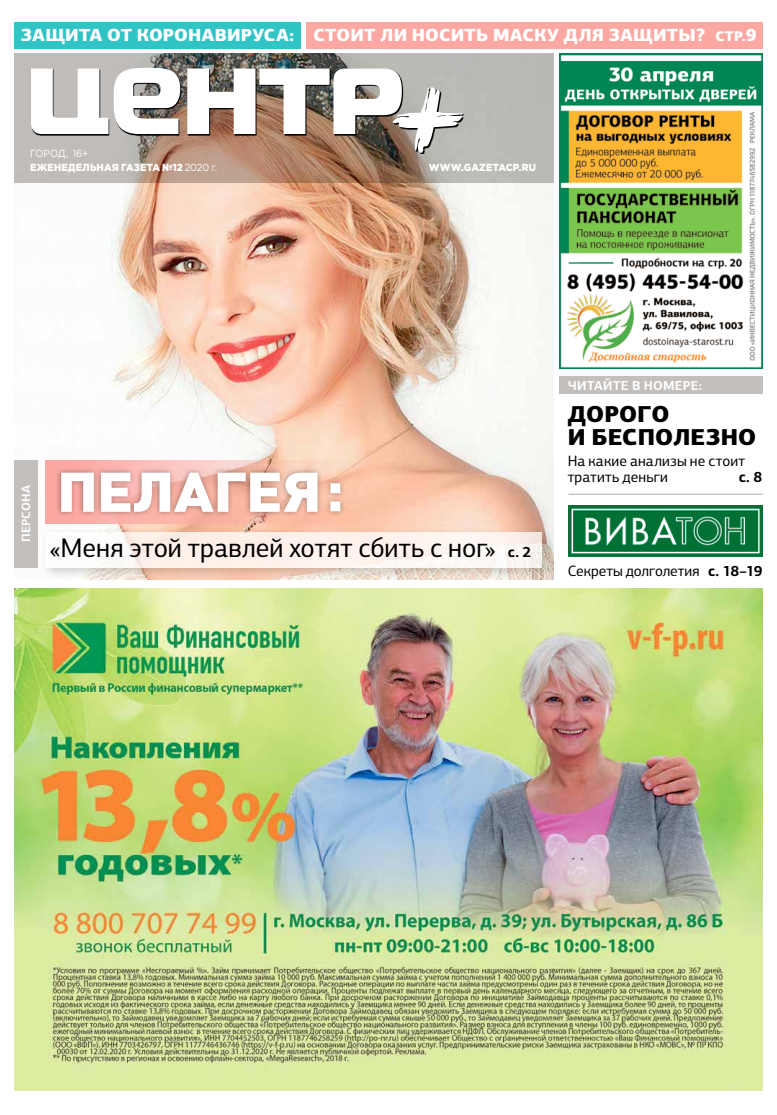
<style>
.page{position:relative;width:777px;height:1115px;background:#fff}
.page>*{position:absolute;margin:0;border:0;box-sizing:border-box;transform-origin:0 0}
.t1{font:700 67px "DIN Pro";color:#fff}
.t2{font:900 55px "DIN Pro";letter-spacing:-.01em;color:#fff;scale:1.11 1}
.t3{font:27px "PF Centro Sans Pro";letter-spacing:.005em;color:#000}
.t4{font:900 23px/23px "PF Centro Sans Pro";color:#000}
.t5{font:900 17.5px "PF Centro Sans Pro";letter-spacing:.01em;color:#fff}
.t6{font:15px/16px "PF Centro Sans Pro";letter-spacing:.005em;color:#000}
.t7{font:700 15px "PF Centro Sans Pro";color:#000}
.t8{font:700 13px "PF Centro Sans Pro";letter-spacing:.015em;color:#fff}
.t9{font:700 12px "PF Centro Sans Pro";letter-spacing:.01em;color:#fff}
.t10{font:900 10.3px/14.6px "Gotham Pro";letter-spacing:.02em;color:#fff;scale:.94 1}
.t11{font:900 10.3px "Gotham Pro";letter-spacing:.02em;color:#fff;scale:.93 1}
.s1{font-size:14px}
.s2{font-size:18px}
.s3{font-weight:400}
.s4{font-weight:700;font-size:15px}
.s5{font-weight:700}
</style>
<div class="page">
<div style="left:306px;top:22px;width:457px;height:26px;background:#fca8a2"></div>
<div style="left:14px;top:22px;width:287px;height:26px;background:#31c4c5"></div>
<img style="left:14px;top:183px;width:539px;height:385px">
<div style="left:40px;top:526px;width:514px;height:55px;background:#000;opacity:.25"></div>
<div style="left:45px;top:532px;width:496px;height:35px;background:linear-gradient(to right,#fef5f1,#fcf3ed)"></div>
<svg style="left:45px;top:460px;width:303px;height:63px;background:#f9bbae"></svg>
<svg style="left:14px;top:53px;width:539px;height:130px;background:#aea39a"></svg>
<svg style="left:32px;top:68px;width:431px;height:86px;background:#a89d95"></svg>
<svg style="left:31px;top:69px;width:77px;height:65px"></svg>
<svg style="left:114px;top:68px;width:66px;height:66px"></svg>
<svg style="left:187px;top:69px;width:275px;height:84px"></svg>
<div style="left:55px;top:466px;width:269px;height:52px;background:#000;opacity:.35"></div>
<hr style="left:568px;top:493px;width:194px;height:1px;background:#afaba8">
<div style="left:14px;top:460px;width:23px;height:107px;background:#c2bfbd"></div>
<div style="left:324px;top:477px;width:22px;height:40px;background:#000;opacity:.35"></div>
<div style="left:559px;top:376px;width:204px;height:18px;background:#c2bfbd"></div>
<img style="left:559px;top:53px;width:204px;height:315px">
<img style="left:14px;top:588px;width:749px;height:501px">
<img style="left:568px;top:505px;width:194px;height:51px">
<p class="t5" style="left:21px;top:24px;width:737px">ЗАЩИТА ОТ КОРОНАВИРУСА: СТОИТ ЛИ НОСИТЬ МАСКУ ДЛЯ ЗАЩИТЫ? <span class="s1">СТР.</span><span class="s2">9</span></p>
<p class="t10" style="left:30px;top:145px;width:201px"><span class="s3">ГОРОД, 16+<br></span>ЕЖЕНЕДЕЛЬНАЯ ГАЗЕТА №12 <span class="s3">2020 г.</span></p>
<p class="t11" style="left:429px;top:162px;width:117px">WWW.GAZETACP.RU</p>
<h2 class="t2" style="left:57px;top:454px;width:240px">ПЕЛАГЕЯ</h2>
<p class="t9" style="left:18px;top:542px;width:58px;rotate:-90deg">ПЕРСОНА</p>
<h1 class="t1" style="left:324px;top:441px;width:22px">:</h1>
<h3 class="t3" style="left:49px;top:531px;width:484px">«Меня этой травлей хотят сбить с ног» <span class="s4">с. 2</span></h3>
<p class="t8" style="left:568px;top:377px;width:135px">ЧИТАЙТЕ В НОМЕРЕ:</p>
<h3 class="t4" style="left:568px;top:402px;width:190px">ДОРОГО<br>И БЕСПОЛЕЗНО</h3>
<p class="t6" style="left:568px;top:453px;width:179px">На какие анализы не стоит тратить деньги</p>
<p class="t7" style="left:739px;top:467px;width:25px">с. 8</p>
<p class="t6" style="left:567px;top:562px;width:196px">Секреты долголетия <span class="s5">с. 18–19</span></p>
</div>
